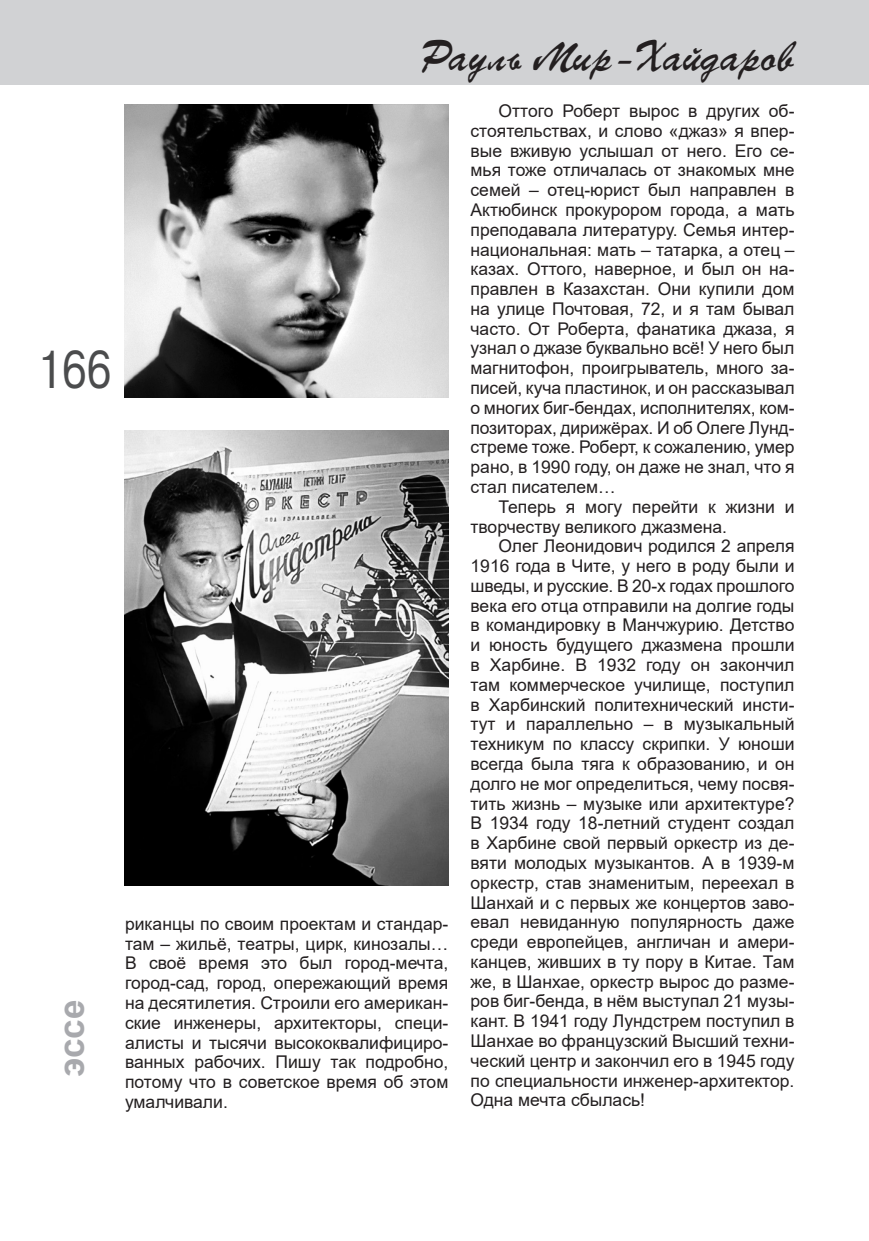
<style>
.page{position:relative;width:869px;height:1241px;background:#fff}
.page>*{position:absolute;margin:0;border:0;box-sizing:border-box;transform-origin:0 0}
.t1{font:49px "TT Arial";color:#4b4c4d;scale:.8 1}
.t2{font:42px "TT Parsec";color:#231f20}
.t3{font:700 35px "Arial";color:#a8a9ad}
.t4{font:17.5px/19.8px "Arial";color:#231f20;text-align:justify}
</style>
<div class="page">
<div style="left:0;top:0;width:868px;height:84px;background:#d1d2d4"></div>
<img style="left:124px;top:104px;width:324px;height:293px">
<img style="left:124px;top:430px;width:324px;height:455px">
<h1 class="t1" style="left:37px;top:342px;width:94px">166</h1>
<h3 class="t3" style="left:52px;top:1076px;width:79px;rotate:-90deg">эссе</h3>
<h2 class="t2" style="left:417px;top:32px;width:378px">Рауль Мир-Хайдаров</h2>
<p class="t4" style="left:125px;top:913px;width:325px">риканцы по своим проектам и стандар&shy;там – жильё, театры, цирк, кинозалы… В своё время это был город-мечта, город-сад, город, опережающий время на десятилетия. Строили его американ&shy;ские инженеры, архитекторы, специ&shy;алисты и тысячи высококвалифициро&shy;ванных рабочих. Пишу так подробно, потому что в советское время об этом умалчивали.</p>
<p class="t4" style="left:470px;top:101px;width:325px;text-indent:28px">Оттого Роберт вырос в других об&shy;стоятельствах, и слово «джаз» я впер&shy;вые вживую услышал от него. Его се&shy;мья тоже отличалась от знакомых мне семей – отец-юрист был направлен в Актюбинск прокурором города, а мать преподавала литературу. Семья интер&shy;национальная: мать – татарка, а отец – казах. Оттого, наверное, и был он на&shy;правлен в Казахстан. Они купили дом на улице Почтовая, 72, и я там бывал часто. От Роберта, фанатика джаза, я узнал о джазе буквально всё! У него был магнитофон, проигрыватель, много за&shy;писей, куча пластинок, и он рассказывал о многих биг-бендах, исполнителях, ком&shy;позиторах, дирижёрах. И об Олеге Лунд&shy;стреме тоже. Роберт, к сожалению, умер рано, в 1990 году, он даже не знал, что я стал писателем…</p>
<p class="t4" style="left:470px;top:496px;width:325px;text-indent:28px">Теперь я могу перейти к жизни и творчеству великого джазмена.</p>
<p class="t4" style="left:470px;top:536px;width:325px;text-indent:28px">Олег Леонидович родился 2 апреля 1916 года в Чите, у него в роду были и шведы, и русские. В 20-х годах прошлого века его отца отправили на долгие годы в командировку в Манчжурию. Детство и юность будущего джазмена прошли в Харбине. В 1932 году он закончил там коммерческое училище, поступил в Харбинский политехнический инсти&shy;тут и параллельно – в музыкальный техникум по классу скрипки. У юноши всегда была тяга к образованию, и он долго не мог определиться, чему посвя&shy;тить жизнь – музыке или архитектуре?<br>В 1934 году 18-летний студент создал в Харбине свой первый оркестр из де&shy;вяти молодых музыкантов. А в 1939-м оркестр, став знаменитым, переехал в Шанхай и с первых же концертов заво&shy;евал невиданную популярность даже среди европейцев, англичан и амери&shy;канцев, живших в ту пору в Китае. Там же, в Шанхае, оркестр вырос до разме&shy;ров биг-бенда, в нём выступал 21 музы&shy;кант. В 1941 году Лундстрем поступил в Шанхае во французский Высший техни&shy;ческий центр и закончил его в 1945 году по специальности инженер-архитектор.<br>Одна мечта сбылась!</p>
</div>
